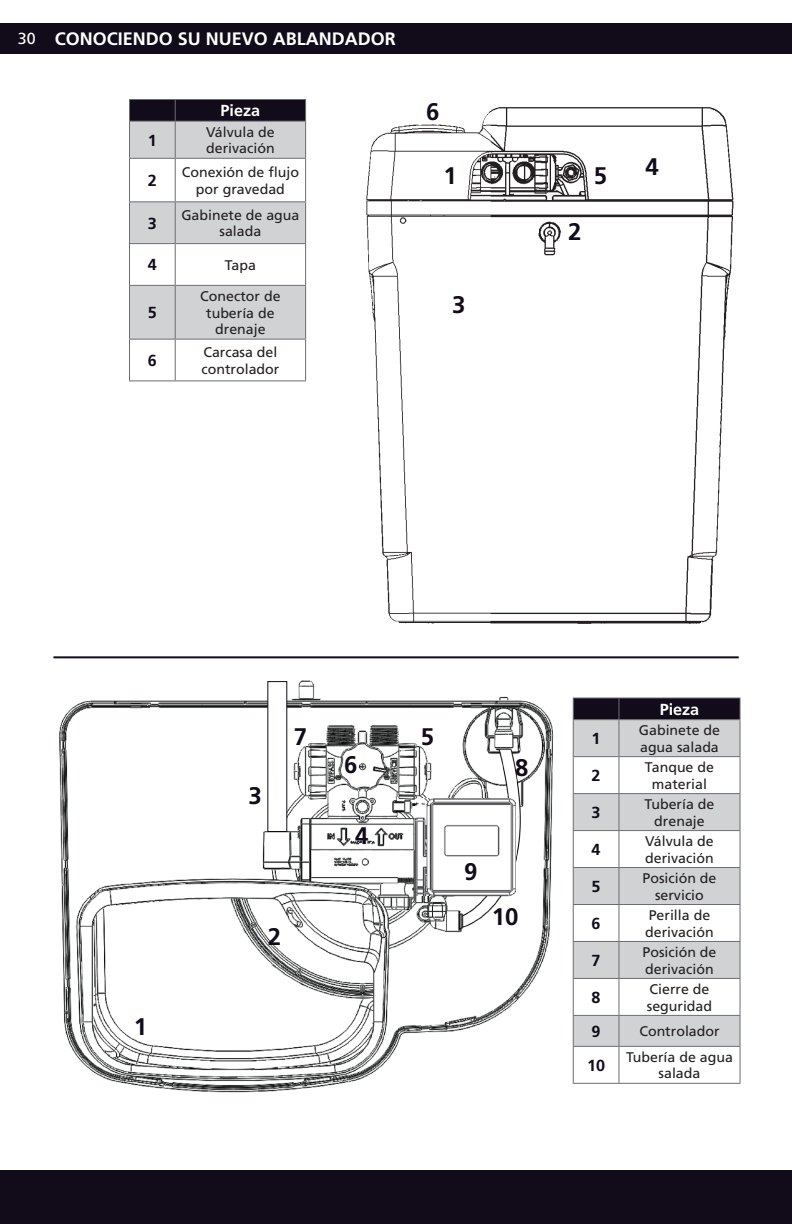
<style>
.page{position:relative;width:792px;height:1224px;background:#fff}
.page>*{position:absolute;margin:0;border:0;box-sizing:border-box;transform-origin:0 0}
.t1{font:700 24px "Frutiger LT Pro";color:#120b19}
.t2{font:700 18px "Frutiger LT Pro";color:#fff}
.TableBody{font:700 16px "Frutiger LT Pro";color:#120b19}
.TableHead{font:700 16px "Frutiger LT Pro";color:#fff}
.TableBody-2{font:14px/16.8px "Frutiger LT Pro";color:#231f20}
.s1{font-weight:400;font-size:16px}
</style>
<div class="page">
<div style="left:0;top:1170px;width:792px;height:54px;background:#120b19"></div>
<div style="left:0;top:23px;width:792px;height:30px;background:#120b19"></div>
<img style="left:366px;top:107px;width:368px;height:517px">
<hr style="left:53px;top:656px;width:686px;height:2px;background:#120b19">
<hr style="left:129px;top:99px;width:46px;height:1px;background:#6c6d70">
<hr style="left:175px;top:99px;width:131px;height:1px;background:#6c6d70">
<svg style="left:129px;top:100px;width:177px;height:239px"></svg>
<hr style="left:129px;top:121px;width:46px;height:1px;background:#6c6d70">
<hr style="left:129px;top:122px;width:1px;height:36px;background:#6c6d70">
<hr style="left:175px;top:121px;width:131px;height:1px;background:#6c6d70">
<hr style="left:175px;top:122px;width:1px;height:36px;background:#6c6d70">
<hr style="left:305px;top:122px;width:1px;height:36px;background:#6c6d70">
<hr style="left:129px;top:158px;width:46px;height:1px;background:#6c6d70">
<hr style="left:129px;top:159px;width:1px;height:42px;background:#6c6d70">
<hr style="left:175px;top:158px;width:131px;height:1px;background:#6c6d70">
<hr style="left:175px;top:159px;width:1px;height:42px;background:#6c6d70">
<hr style="left:305px;top:159px;width:1px;height:42px;background:#6c6d70">
<hr style="left:129px;top:201px;width:46px;height:1px;background:#6c6d70">
<hr style="left:129px;top:202px;width:1px;height:41px;background:#6c6d70">
<hr style="left:175px;top:201px;width:131px;height:1px;background:#6c6d70">
<hr style="left:175px;top:202px;width:1px;height:41px;background:#6c6d70">
<hr style="left:305px;top:202px;width:1px;height:41px;background:#6c6d70">
<hr style="left:129px;top:243px;width:46px;height:1px;background:#6c6d70">
<hr style="left:129px;top:244px;width:1px;height:41px;background:#6c6d70">
<hr style="left:175px;top:243px;width:131px;height:1px;background:#6c6d70">
<hr style="left:175px;top:244px;width:1px;height:41px;background:#6c6d70">
<hr style="left:305px;top:244px;width:1px;height:41px;background:#6c6d70">
<hr style="left:129px;top:285px;width:46px;height:1px;background:#6c6d70">
<hr style="left:129px;top:286px;width:1px;height:53px;background:#6c6d70">
<hr style="left:175px;top:285px;width:131px;height:1px;background:#6c6d70">
<hr style="left:175px;top:286px;width:1px;height:53px;background:#6c6d70">
<hr style="left:305px;top:286px;width:1px;height:53px;background:#6c6d70">
<hr style="left:129px;top:339px;width:46px;height:1px;background:#6c6d70">
<hr style="left:129px;top:340px;width:1px;height:40px;background:#6c6d70">
<hr style="left:175px;top:339px;width:131px;height:1px;background:#6c6d70">
<hr style="left:175px;top:340px;width:1px;height:40px;background:#6c6d70">
<hr style="left:305px;top:340px;width:1px;height:40px;background:#6c6d70">
<hr style="left:129px;top:380px;width:46px;height:1px;background:#6c6d70">
<hr style="left:175px;top:380px;width:131px;height:1px;background:#6c6d70">
<div style="left:574px;top:720px;width:166px;height:36px;background:#d1d2d4"></div>
<svg style="left:574px;top:757px;width:166px;height:326px"></svg>
<svg style="left:573px;top:698px;width:168px;height:21px;background:#160f1d"></svg>
<hr style="left:573px;top:719px;width:46px;height:1px;background:#6c6d70">
<hr style="left:573px;top:720px;width:1px;height:36px;background:#6c6d70">
<hr style="left:619px;top:719px;width:122px;height:1px;background:#6c6d70">
<hr style="left:618px;top:720px;width:1px;height:36px;background:#6c6d70">
<hr style="left:740px;top:720px;width:1px;height:36px;background:#6c6d70">
<hr style="left:573px;top:756px;width:46px;height:1px;background:#6c6d70">
<hr style="left:573px;top:757px;width:1px;height:36px;background:#6c6d70">
<hr style="left:619px;top:756px;width:122px;height:1px;background:#6c6d70">
<hr style="left:618px;top:757px;width:1px;height:36px;background:#6c6d70">
<hr style="left:740px;top:757px;width:1px;height:36px;background:#6c6d70">
<hr style="left:573px;top:793px;width:46px;height:1px;background:#6c6d70">
<hr style="left:573px;top:794px;width:1px;height:36px;background:#6c6d70">
<hr style="left:619px;top:793px;width:122px;height:1px;background:#6c6d70">
<hr style="left:618px;top:794px;width:1px;height:36px;background:#6c6d70">
<hr style="left:740px;top:794px;width:1px;height:36px;background:#6c6d70">
<hr style="left:573px;top:830px;width:46px;height:1px;background:#6c6d70">
<hr style="left:573px;top:831px;width:1px;height:36px;background:#6c6d70">
<hr style="left:619px;top:830px;width:122px;height:1px;background:#6c6d70">
<hr style="left:618px;top:831px;width:1px;height:36px;background:#6c6d70">
<hr style="left:740px;top:831px;width:1px;height:36px;background:#6c6d70">
<hr style="left:573px;top:867px;width:46px;height:1px;background:#6c6d70">
<hr style="left:573px;top:868px;width:1px;height:36px;background:#6c6d70">
<hr style="left:619px;top:867px;width:122px;height:1px;background:#6c6d70">
<hr style="left:618px;top:868px;width:1px;height:36px;background:#6c6d70">
<hr style="left:740px;top:868px;width:1px;height:36px;background:#6c6d70">
<hr style="left:573px;top:904px;width:46px;height:1px;background:#6c6d70">
<hr style="left:573px;top:905px;width:1px;height:36px;background:#6c6d70">
<hr style="left:619px;top:904px;width:122px;height:1px;background:#6c6d70">
<hr style="left:618px;top:905px;width:1px;height:36px;background:#6c6d70">
<hr style="left:740px;top:905px;width:1px;height:36px;background:#6c6d70">
<hr style="left:573px;top:941px;width:46px;height:1px;background:#6c6d70">
<hr style="left:573px;top:942px;width:1px;height:36px;background:#6c6d70">
<hr style="left:619px;top:941px;width:122px;height:1px;background:#6c6d70">
<hr style="left:618px;top:942px;width:1px;height:36px;background:#6c6d70">
<hr style="left:740px;top:942px;width:1px;height:36px;background:#6c6d70">
<hr style="left:573px;top:978px;width:46px;height:1px;background:#6c6d70">
<hr style="left:573px;top:979px;width:1px;height:36px;background:#6c6d70">
<hr style="left:619px;top:978px;width:122px;height:1px;background:#6c6d70">
<hr style="left:618px;top:979px;width:1px;height:36px;background:#6c6d70">
<hr style="left:740px;top:979px;width:1px;height:36px;background:#6c6d70">
<hr style="left:573px;top:1015px;width:46px;height:1px;background:#6c6d70">
<hr style="left:573px;top:1016px;width:1px;height:30px;background:#6c6d70">
<hr style="left:619px;top:1015px;width:122px;height:1px;background:#6c6d70">
<hr style="left:618px;top:1016px;width:1px;height:30px;background:#6c6d70">
<hr style="left:740px;top:1016px;width:1px;height:30px;background:#6c6d70">
<hr style="left:573px;top:1046px;width:46px;height:1px;background:#6c6d70">
<hr style="left:573px;top:1047px;width:1px;height:36px;background:#6c6d70">
<hr style="left:619px;top:1046px;width:122px;height:1px;background:#6c6d70">
<hr style="left:618px;top:1047px;width:1px;height:36px;background:#6c6d70">
<hr style="left:740px;top:1047px;width:1px;height:36px;background:#6c6d70">
<hr style="left:573px;top:1083px;width:46px;height:1px;background:#6c6d70">
<hr style="left:619px;top:1083px;width:122px;height:1px;background:#6c6d70">
<img style="left:59px;top:680px;width:495px;height:413px">
<img style="left:416px;top:798px;width:99px;height:98px">
<div style="left:267px;top:681px;width:20px;height:151px;background:#fff"></div>
<p class="t2" style="left:18px;top:28px;width:379px"><span class="s1">30</span> CONOCIENDO SU NUEVO ABLANDADOR</p>
<p class="TableHead" style="left:221px;top:101px;width:41px">Pieza</p>
<p class="TableBody" style="left:148px;top:131px;width:11px">1</p>
<p class="TableBody-2" style="left:206px;top:123px;width:70px">Válvula de derivación</p>
<p class="TableBody" style="left:148px;top:171px;width:11px">2</p>
<p class="TableBody-2" style="left:182px;top:164px;width:119px;text-align:center">Conexión de flujo por gravedad</p>
<p class="TableBody" style="left:148px;top:214px;width:11px">3</p>
<p class="TableBody-2" style="left:181px;top:206px;width:120px;text-align:center">Gabinete de agua salada</p>
<p class="TableBody" style="left:148px;top:255px;width:11px">4</p>
<p class="TableBody-2" style="left:225px;top:257px;width:33px">Tapa</p>
<p class="TableBody" style="left:148px;top:303px;width:11px">5</p>
<p class="TableBody-2" style="left:200px;top:288px;width:82px;text-align:center">Conector de tubería de drenaje</p>
<p class="TableBody" style="left:148px;top:351px;width:11px">6</p>
<p class="TableBody-2" style="left:201px;top:344px;width:79px">Carcasa del controlador</p>
<p class="t1" style="left:426px;top:98px;width:15px">6</p>
<p class="t1" style="left:443px;top:161px;width:15px">1</p>
<p class="t1" style="left:452px;top:290px;width:15px">3</p>
<p class="t1" style="left:594px;top:161px;width:15px">5</p>
<p class="t1" style="left:568px;top:217px;width:15px">2</p>
<p class="t1" style="left:645px;top:152px;width:15px">4</p>
<p class="t1" style="left:134px;top:1013px;width:15px">1</p>
<p class="t1" style="left:248px;top:782px;width:15px">3</p>
<p class="t1" style="left:294px;top:722px;width:15px">7</p>
<p class="t1" style="left:421px;top:722px;width:15px">5</p>
<p class="t1" style="left:344px;top:751px;width:15px">6</p>
<p class="t1" style="left:355px;top:821px;width:15px">4</p>
<p class="t1" style="left:268px;top:922px;width:15px">2</p>
<p class="t1" style="left:515px;top:753px;width:15px">8</p>
<p class="t1" style="left:464px;top:857px;width:15px">9</p>
<p class="t1" style="left:462px;top:860px;width:15px">9</p>
<p class="t1" style="left:492px;top:903px;width:28px">10</p>
<p class="TableHead" style="left:660px;top:700px;width:41px">Pieza</p>
<p class="TableBody" style="left:592px;top:729px;width:11px">1</p>
<p class="TableBody-2" style="left:639px;top:722px;width:83px">Gabinete de agua salada</p>
<p class="TableBody" style="left:592px;top:766px;width:11px">2</p>
<p class="TableBody-2" style="left:645px;top:759px;width:71px;text-align:center">Tanque de material</p>
<p class="TableBody" style="left:592px;top:803px;width:11px">3</p>
<p class="TableBody-2" style="left:645px;top:796px;width:71px;text-align:center">Tubería de drenaje</p>
<p class="TableBody" style="left:592px;top:840px;width:11px">4</p>
<p class="TableBody-2" style="left:645px;top:833px;width:70px">Válvula de derivación</p>
<p class="TableBody" style="left:592px;top:877px;width:11px">5</p>
<p class="TableBody-2" style="left:643px;top:870px;width:75px;text-align:center">Posición de servicio</p>
<p class="TableBody" style="left:592px;top:914px;width:11px">6</p>
<p class="TableBody-2" style="left:645px;top:907px;width:70px">Perilla de derivación</p>
<p class="TableBody" style="left:592px;top:951px;width:11px">7</p>
<p class="TableBody-2" style="left:643px;top:944px;width:75px">Posición de derivación</p>
<p class="TableBody" style="left:592px;top:988px;width:11px">8</p>
<p class="TableBody-2" style="left:647px;top:981px;width:67px">Cierre de seguridad</p>
<p class="TableBody" style="left:592px;top:1022px;width:11px">9</p>
<p class="TableBody-2" style="left:639px;top:1023px;width:82px">Controlador</p>
<p class="TableBody" style="left:587px;top:1056px;width:20px">10</p>
<p class="TableBody-2" style="left:626px;top:1048px;width:108px;text-align:center">Tubería de agua salada</p>
</div>
